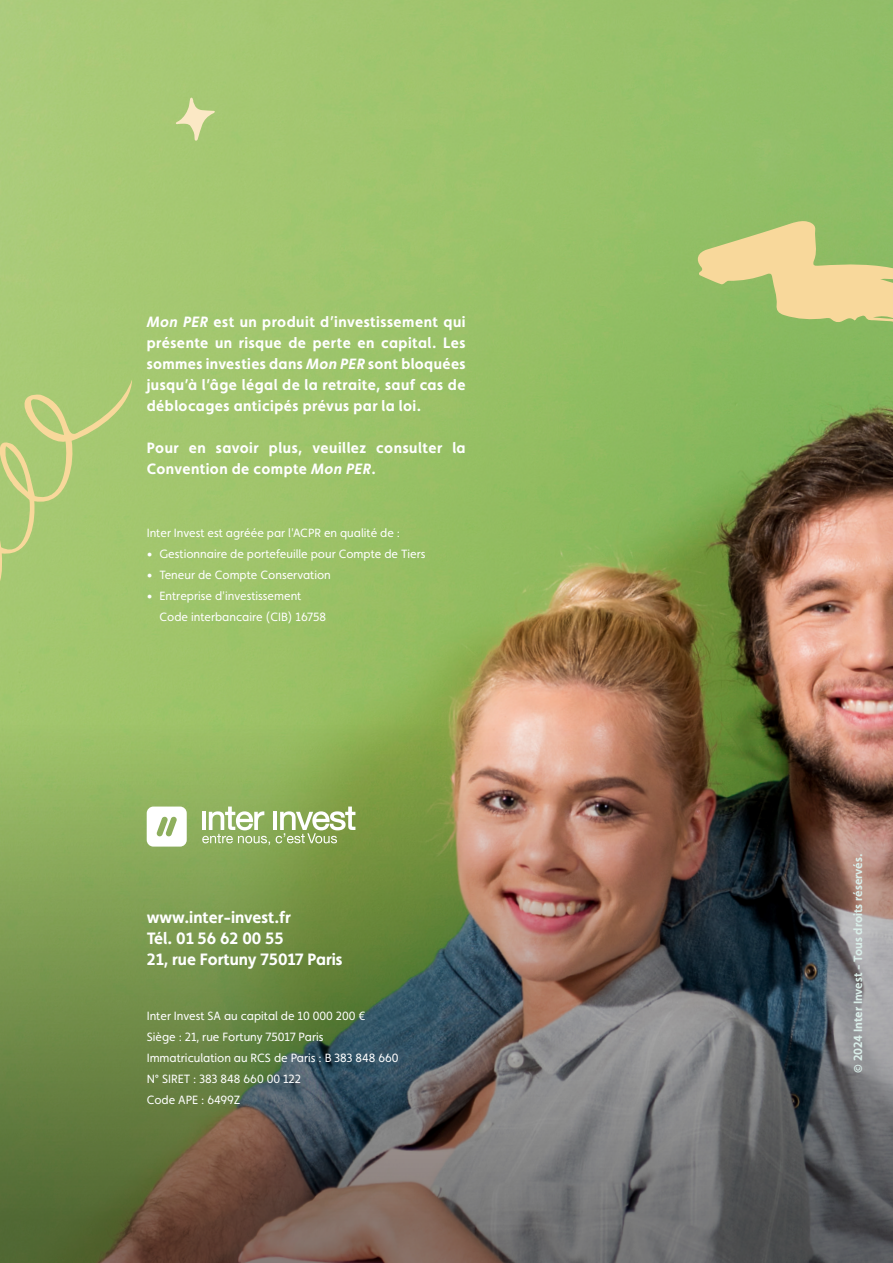
<style>
.page{position:relative;width:893px;height:1263px;background:#fff}
.page>*{position:absolute;margin:0;border:0;box-sizing:border-box;transform-origin:0 0}
.t1{font:700 16.5px/21px "Faricy New";color:#fff}
.t2{font:700 15px/21px "Faricy New";letter-spacing:.03em;color:#fff;text-align:justify}
.t3{font:12px/21px "Faricy New";color:#fff}
.t4{font:700 12px "Faricy New";color:#d9ede8}
.s1{font-style:italic}
</style>
<div class="page">
<img style="left:0;top:0;width:893px;height:417px">
<img style="left:0;top:417px;width:893px;height:846px">
<svg style="left:0;top:379px;width:132px;height:206px;background:#adca75"></svg>
<svg style="left:176px;top:98px;width:39px;height:43px;background:#c1d28d"></svg>
<svg style="left:695px;top:221px;width:198px;height:300px;background:#92a55f"></svg>
<svg style="left:202px;top:806px;width:68px;height:39px"></svg>
<hr style="left:274px;top:812px;width:3px;height:18px;background:#fff">
<svg style="left:276px;top:806px;width:79px;height:37px"></svg>
<svg style="left:147px;top:806px;width:40px;height:40px"></svg>
<p class="t2" style="left:147px;top:311px;width:320px"><span class="s1">Mon PER</span> est un produit d’investissement qui présente un risque de perte en capital. Les sommes investies dans <span class="s1">Mon PER</span> sont bloquées jusqu’à l’âge légal de la retraite, sauf cas de déblocages anticipés prévus par la loi.</p>
<p class="t2" style="left:147px;top:437px;width:320px">Pour en savoir plus, veuillez consulter la<br>Convention de compte <span class="s1">Mon PER</span>.</p>
<p class="t3" style="left:147px;top:522px;width:255px">Inter Invest est agréée par l'ACPR en qualité de :</p>
<p class="t3" style="left:147px;top:543px;width:280px">• Gestionnaire de portefeuille pour Compte de Tiers</p>
<p class="t3" style="left:147px;top:564px;width:186px">• Teneur de Compte Conservation</p>
<p class="t3" style="left:159px;top:585px;width:168px;text-indent:-13px">• Entreprise d'investissement<br>Code interbancaire (CIB) 16758</p>
<h1 class="t1" style="left:147px;top:907px;width:197px">www.inter-invest.fr<br>Tél. 01 56 62 00 55<br>21, rue Fortuny 75017 Paris</h1>
<p class="t3" style="left:147px;top:1005px;width:253px">Inter Invest SA au capital de 10 000 200 €<br>Siège : 21, rue Fortuny 75017 Paris<br>Immatriculation au RCS de Paris : B 383 848 660<br>N° SIRET : 383 848 660 00 122<br>Code APE : 6499Z</p>
<p class="t4" style="left:851px;top:1073px;width:221px;rotate:-90deg">© 2024 Inter Invest - Tous droits réservés.</p>
</div>
